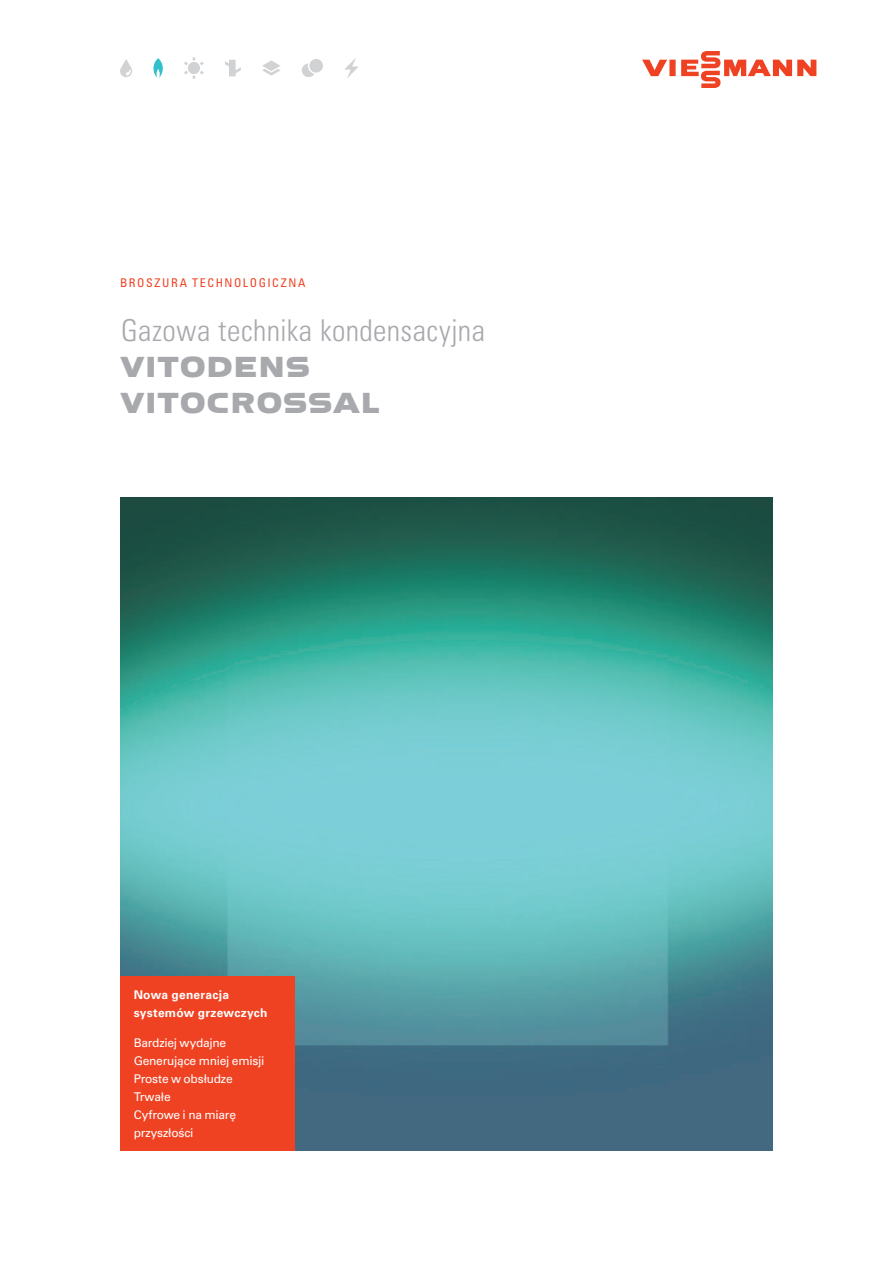
<style>
.page{position:relative;width:893px;height:1263px;background:#fff}
.page>*{position:absolute;margin:0;border:0;box-sizing:border-box;transform-origin:0 0}
.t1{font:30px "Univers LTCYR 47 Light Cond";letter-spacing:.015em;color:#a8a9ad}
.t2{font:30px/36px "Viessmann";letter-spacing:.005em;color:#a8a9ad}
.t3{font:12px/18px "Univers LTCYR 55 Roman";letter-spacing:-.02em;color:#fff}
.t4{font:700 12px/18px "Univers LTCYR 65";letter-spacing:.02em;color:#fff}
.t5{font:condensed 12px "Univers LTCYR 57";letter-spacing:.13em;color:#ef4222}
</style>
<div class="page">
<img style="left:120px;top:498px;width:653px;height:653px">
<svg style="left:642px;top:51px;width:174px;height:37px"></svg>
<svg style="left:302px;top:59px;width:21px;height:18px"></svg>
<svg style="left:344px;top:58px;width:15px;height:20px"></svg>
<svg style="left:184px;top:57px;width:20px;height:22px"></svg>
<svg style="left:225px;top:60px;width:16px;height:16px"></svg>
<svg style="left:262px;top:60px;width:18px;height:16px"></svg>
<svg style="left:153px;top:58px;width:10px;height:20px"></svg>
<svg style="left:120px;top:59px;width:12px;height:18px"></svg>
<div style="left:120px;top:977px;width:174px;height:174px;background:#ef4222"></div>
<p class="t5" style="left:120px;top:275px;width:187px">BROSZURA TECHNOLOGICZNA</p>
<h1 class="t1" style="left:121px;top:310px;width:365px">Gazowa technika kondensacyjna</h1>
<h1 class="t2" style="left:120px;top:350px;width:261px">VITODENS<br>VITOCROSSAL</h1>
<p class="t4" style="left:134px;top:985px;width:135px">Nowa generacja systemów grzewczych</p>
<p class="t3" style="left:134px;top:1033px;width:132px">Bardziej wydajne<br>Generujące mniej emisji<br>Proste w obsłudze<br>Trwałe<br>Cyfrowe i na miarę przyszłości</p>
</div>
